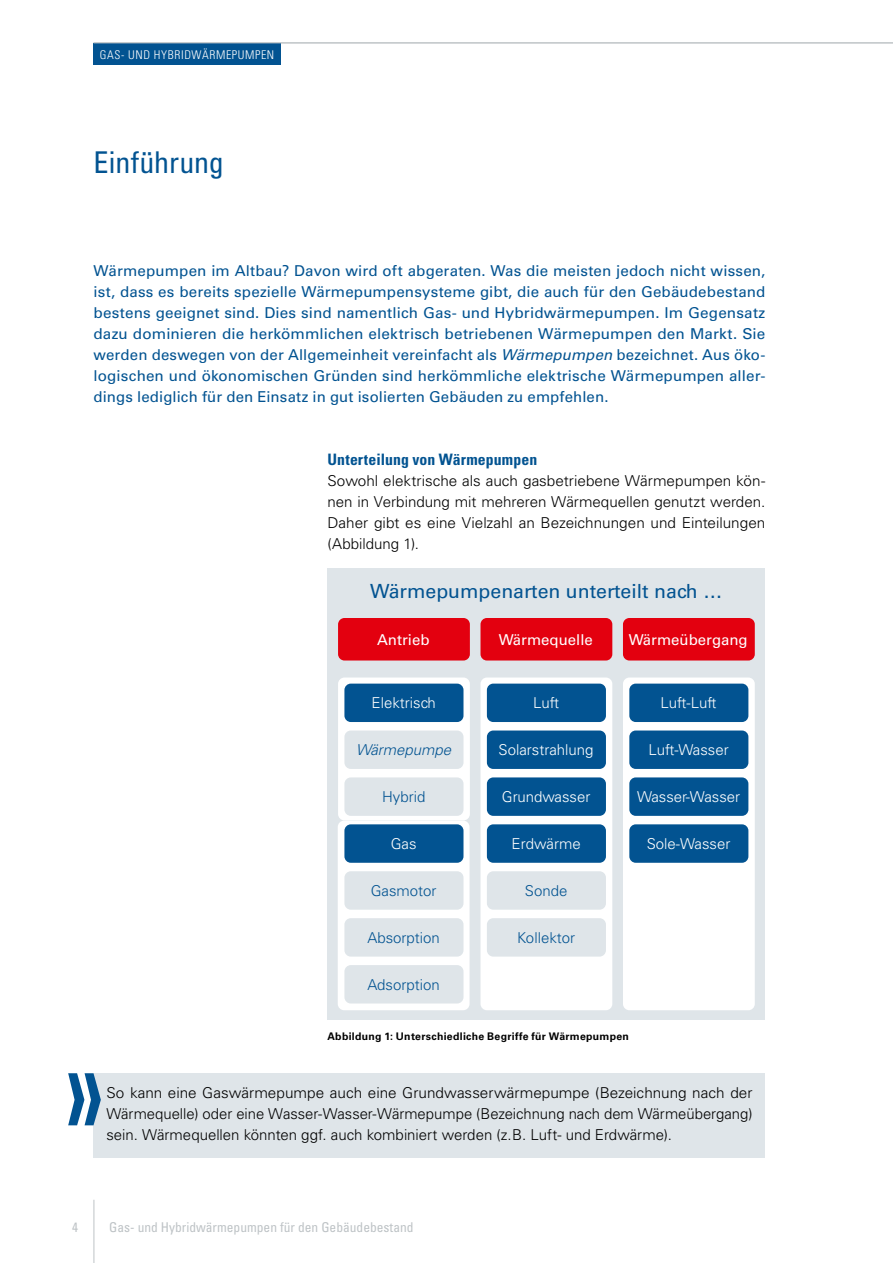
<style>
.page{position:relative;width:893px;height:1263px;background:#fff}
.page>*{position:absolute;margin:0;border:0;box-sizing:border-box;transform-origin:0 0}
.t1{font:700 135px "Univers LT";color:#025391;scale:.5 1}
.t2{font:condensed 30px "Univers LT";letter-spacing:-.005em;color:#025391}
.t3{font:19.5px "Univers LT";color:#025391}
.t4{font:700 condensed 15.75px "Univers LT";letter-spacing:.005em;color:#025391}
.t5{font:15px/21px "Univers LT";letter-spacing:.01em;color:#025391;text-align:justify}
.t6{font:300 15px/21px "Univers LT";color:#000;text-align:justify}
.t7{font:300 15px "Univers LT";color:#fff}
.t8{font:300 15px "Univers LT";color:#025391}
.t9{font:15px "Univers LT";color:#fff}
.t10{font:italic 300 15px "Univers LT";color:#025391}
.t11{font:condensed 13.5px "Univers LT";color:#bec3c6}
.t12{font:300 condensed 12px "Univers LT";letter-spacing:.05em;color:#fff}
.t13{font:700 10.5px "Univers LT";letter-spacing:.025em;color:#000}
.s1{font-style:italic}
</style>
<div class="page">
<div style="left:94px;top:43px;width:187px;height:21px;background:#025391"></div>
<hr style="left:94px;top:43px;width:799px;height:1px;background:#bec3c6">
<hr style="left:94px;top:1200px;width:1px;height:63px;background:#bec3c6">
<div style="left:94px;top:1073px;width:671px;height:85px;background:#dfe5e9"></div>
<div style="left:327px;top:569px;width:438px;height:451px;background:#dfe5e9"></div>
<div style="left:338px;top:618px;width:132px;height:42px;background:#e3000f;border-radius:6px"></div>
<div style="left:338px;top:677px;width:132px;height:143px;background:#fff;border-radius:6px"></div>
<div style="left:338px;top:820px;width:132px;height:190px;background:#fff;border-radius:6px"></div>
<div style="left:480px;top:677px;width:132px;height:333px;background:#fff;border-radius:6px"></div>
<div style="left:623px;top:677px;width:132px;height:333px;background:#fff;border-radius:6px"></div>
<div style="left:480px;top:618px;width:132px;height:42px;background:#e3000f;border-radius:6px"></div>
<div style="left:623px;top:618px;width:132px;height:42px;background:#e3000f;border-radius:6px"></div>
<div style="left:344px;top:684px;width:119px;height:38px;background:#025391;border-radius:6px"></div>
<div style="left:344px;top:730px;width:119px;height:39px;background:#dfe5e9;border-radius:6px"></div>
<div style="left:344px;top:777px;width:119px;height:39px;background:#dfe5e9;border-radius:6px"></div>
<div style="left:344px;top:824px;width:119px;height:39px;background:#025391;border-radius:6px"></div>
<div style="left:344px;top:871px;width:119px;height:39px;background:#dfe5e9;border-radius:6px"></div>
<div style="left:344px;top:918px;width:119px;height:38px;background:#dfe5e9;border-radius:6px"></div>
<div style="left:344px;top:965px;width:119px;height:38px;background:#dfe5e9;border-radius:6px"></div>
<div style="left:487px;top:684px;width:119px;height:38px;background:#025391;border-radius:6px"></div>
<div style="left:487px;top:730px;width:119px;height:39px;background:#025391;border-radius:6px"></div>
<div style="left:487px;top:777px;width:119px;height:39px;background:#025391;border-radius:6px"></div>
<div style="left:487px;top:824px;width:119px;height:39px;background:#025391;border-radius:6px"></div>
<div style="left:487px;top:871px;width:119px;height:39px;background:#dfe5e9;border-radius:6px"></div>
<div style="left:487px;top:918px;width:119px;height:38px;background:#dfe5e9;border-radius:6px"></div>
<div style="left:629px;top:684px;width:119px;height:38px;background:#025391;border-radius:6px"></div>
<div style="left:629px;top:730px;width:119px;height:39px;background:#025391;border-radius:6px"></div>
<div style="left:629px;top:777px;width:119px;height:39px;background:#025391;border-radius:6px"></div>
<div style="left:629px;top:824px;width:119px;height:39px;background:#025391;border-radius:6px"></div>
<p class="t12" style="left:100px;top:47px;width:176px">GAS- UND HYBRIDWÄRMEPUMPEN</p>
<h2 class="t2" style="left:94px;top:143px;width:132px">Einführung</h2>
<p class="t5" style="left:94px;top:260px;width:673px">Wärmepumpen im Altbau? Davon wird oft abgeraten. Was die meisten jedoch nicht wissen, ist, dass es bereits spezielle Wärmepumpensysteme gibt, die auch für den Gebäudebestand bestens geeignet sind. Dies sind namentlich Gas- und Hybridwärmepumpen. Im Gegensatz dazu dominieren die herkömmlichen elektrisch betriebenen Wärmepumpen den Markt. Sie werden deswegen von der Allgemeinheit vereinfacht als <span class="s1">Wärmepumpen</span> bezeichnet. Aus öko&shy;logischen und ökonomischen Gründen sind herkömmliche elektrische Wärmepumpen aller&shy;dings lediglich für den Einsatz in gut isolierten Gebäuden zu empfehlen.</p>
<p class="t4" style="left:327px;top:450px;width:211px">Unterteilung von Wärmepumpen</p>
<p class="t6" style="left:327px;top:470px;width:439px">Sowohl elektrische als auch gasbetriebene Wärmepumpen kön&shy;nen in Verbindung mit mehreren Wärmequellen genutzt werden.<br>Daher gibt es eine Vielzahl an Bezeichnungen und Einteilungen (Abbildung 1).</p>
<h3 class="t3" style="left:370px;top:580px;width:354px">Wärmepumpenarten unterteilt nach …</h3>
<p class="t9" style="left:377px;top:631px;width:54px">Antrieb</p>
<p class="t9" style="left:499px;top:631px;width:96px">Wärmequelle</p>
<p class="t9" style="left:629px;top:631px;width:120px">Wärmeübergang</p>
<p class="t7" style="left:372px;top:694px;width:66px">Elektrisch</p>
<p class="t10" style="left:356px;top:741px;width:97px">Wärmepumpe</p>
<p class="t8" style="left:382px;top:788px;width:45px">Hybrid</p>
<p class="t7" style="left:391px;top:835px;width:27px">Gas</p>
<p class="t8" style="left:371px;top:882px;width:67px">Gasmotor</p>
<p class="t8" style="left:367px;top:929px;width:74px">Absorption</p>
<p class="t8" style="left:368px;top:975px;width:74px">Adsorption</p>
<p class="t7" style="left:533px;top:694px;width:27px">Luft</p>
<p class="t7" style="left:499px;top:741px;width:97px">Solarstrahlung</p>
<p class="t7" style="left:502px;top:788px;width:90px">Grundwasser</p>
<p class="t7" style="left:512px;top:835px;width:71px">Erdwärme</p>
<p class="t8" style="left:525px;top:882px;width:44px">Sonde</p>
<p class="t8" style="left:517px;top:929px;width:60px">Kollektor</p>
<p class="t7" style="left:661px;top:694px;width:58px">Luft-Luft</p>
<p class="t7" style="left:648px;top:741px;width:82px">Luft-Wasser</p>
<p class="t7" style="left:637px;top:788px;width:105px">Wasser-Wasser</p>
<p class="t7" style="left:647px;top:835px;width:85px">Sole-Wasser</p>
<p class="t13" style="left:327px;top:1030px;width:303px">Abbildung 1: Unterschiedliche Begriffe für Wärmepumpen</p>
<h1 class="t1" style="left:66px;top:1006px;width:77px">»</h1>
<p class="t6" style="left:106px;top:1082px;width:648px">So kann eine Gaswärmepumpe auch eine Grundwasserwärmepumpe (Bezeichnung nach der<br>Wärmequelle) oder eine Wasser-Wasser-Wärmepumpe (Bezeichnung nach dem Wärmeübergang)</p>
<p class="t6" style="left:106px;top:1124px;width:567px">sein. Wärmequellen könnten ggf. auch kombiniert werden (z.B. Luft- und Erdwärme).</p>
<p class="t11" style="left:72px;top:1218px;width:7px">4</p>
<p class="t11" style="left:109px;top:1218px;width:306px">Gas- und Hybridwärmepumpen für den Gebäudebestand</p>
</div>
